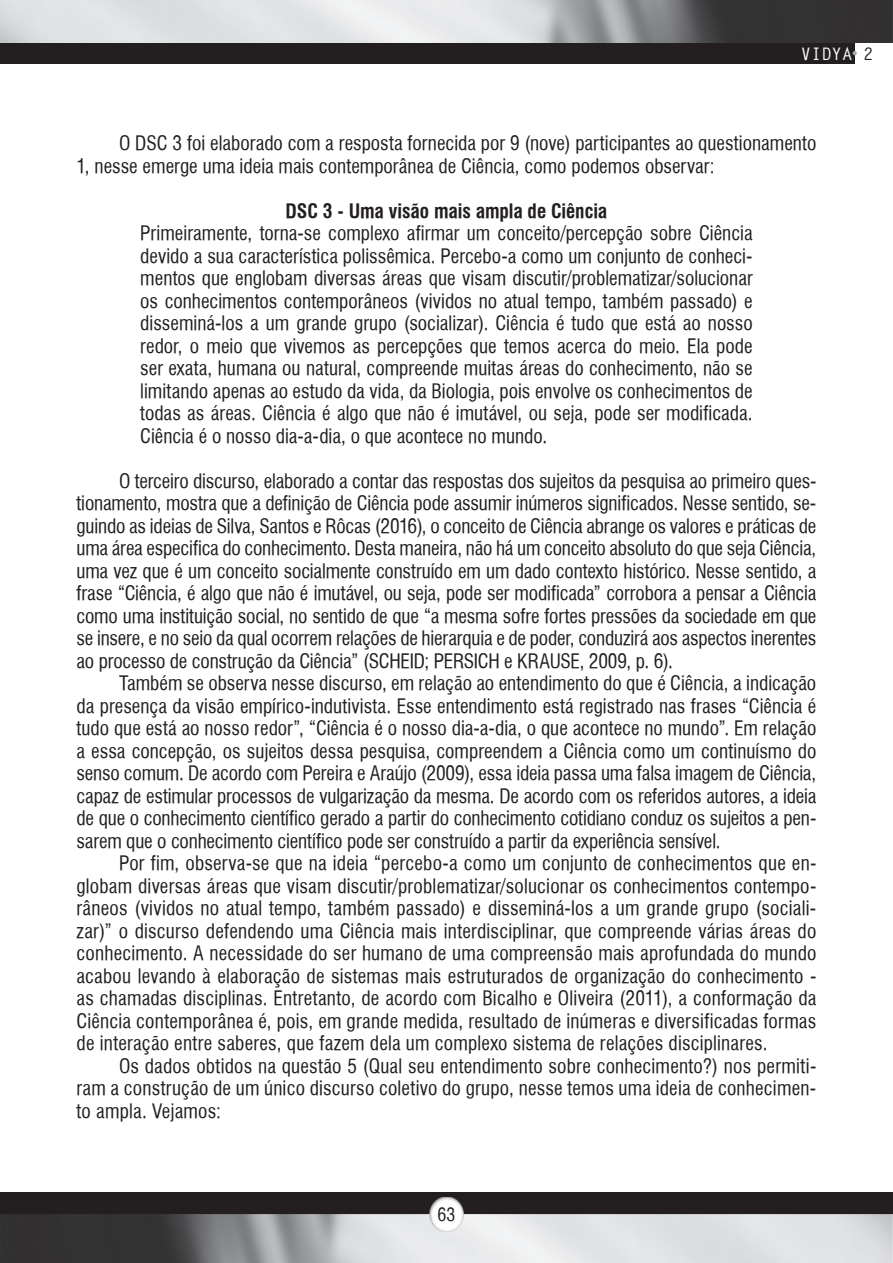
<style>
.page{position:relative;width:893px;height:1263px;background:#fff}
.page>*{position:absolute;margin:0;border:0;box-sizing:border-box;transform-origin:0 0}
.t1{font:19.5px/22.5px "Halvett Condensed";color:#231f20;text-align:justify}
.t2{font:700 condensed 19.5px "Halvett";letter-spacing:-.005em;color:#231f20}
.t3{font:18px "Halvett Condensed";color:#231f20}
.t4{font:700 17.25px "Letter Gothic Std";color:#fff}
.s1{color:#231f20}
</style>
<div class="page">
<div style="left:0;top:0;width:855px;height:64px;background:#231f20"></div>
<img style="left:0;top:0;width:893px;height:43px">
<svg style="left:853px;top:51px;width:4px;height:4px"></svg>
<div style="left:0;top:1193px;width:893px;height:70px;background:#231f20"></div>
<img style="left:0;top:1214px;width:893px;height:49px">
<img style="left:429px;top:1197px;width:34px;height:34px">
<p class="t4" style="left:801px;top:43px;width:74px">VIDYA <span class="s1">2</span></p>
<p class="t1" style="left:77px;top:132px;width:741px;text-indent:43px">O DSC 3 foi elaborado com a resposta fornecida por 9 (nove) participantes ao questionamento<br>1, nesse emerge uma ideia mais contemporânea de Ciência, como podemos observar:</p>
<p class="t2" style="left:286px;top:199px;width:323px">DSC 3 - Uma visão mais ampla de Ciência</p>
<p class="t1" style="left:140px;top:222px;width:614px">Primeiramente, torna-se complexo afirmar um conceito/percepção sobre Ciência devido a sua característica polissêmica. Percebo-a como um conjunto de conheci&shy;mentos que englobam diversas áreas que visam discutir/problematizar/solucionar os conhecimentos contemporâneos (vividos no atual tempo, também passado) e disseminá-los a um grande grupo (socializar). Ciência é tudo que está ao nosso redor, o meio que vivemos as percepções que temos acerca do meio. Ela pode ser exata, humana ou natural, compreende muitas áreas do conhecimento, não se limitando apenas ao estudo da vida, da Biologia, pois envolve os conhecimentos de todas as áreas. Ciência é algo que não é imutável, ou seja, pode ser modificada.<br>Ciência é o nosso dia-a-dia, o que acontece no mundo.</p>
<p class="t1" style="left:77px;top:469px;width:741px;text-indent:43px">O terceiro discurso, elaborado a contar das respostas dos sujeitos da pesquisa ao primeiro ques&shy;tionamento, mostra que a definição de Ciência pode assumir inúmeros significados. Nesse sentido, se&shy;guindo as ideias de Silva, Santos e Rôcas (2016), o conceito de Ciência abrange os valores e práticas de uma área especifica do conhecimento. Desta maneira, não há um conceito absoluto do que seja Ciência, uma vez que é um conceito socialmente construído em um dado contexto histórico. Nesse sentido, a frase “Ciência, é algo que não é imutável, ou seja, pode ser modificada” corrobora a pensar a Ciência como uma instituição social, no sentido de que “a mesma sofre fortes pressões da sociedade em que se insere, e no seio da qual ocorrem relações de hierarquia e de poder, conduzirá aos aspectos inerentes ao processo de construção da Ciência” (SCHEID; PERSICH e KRAUSE, 2009, p. 6).</p>
<p class="t1" style="left:77px;top:672px;width:741px;text-indent:43px">Também se observa nesse discurso, em relação ao entendimento do que é Ciência, a indicação da presença da visão empírico-indutivista. Esse entendimento está registrado nas frases “Ciência é tudo que está ao nosso redor”, “Ciência é o nosso dia-a-dia, o que acontece no mundo”. Em relação a essa concepção, os sujeitos dessa pesquisa, compreendem a Ciência como um continuísmo do senso comum. De acordo com Pereira e Araújo (2009), essa ideia passa uma falsa imagem de Ciência, capaz de estimular processos de vulgarização da mesma. De acordo com os referidos autores, a ideia de que o conhecimento científico gerado a partir do conhecimento cotidiano conduz os sujeitos a pen&shy;sarem que o conhecimento científico pode ser construído a partir da experiência sensível.</p>
<p class="t1" style="left:77px;top:852px;width:741px;text-indent:43px">Por fim, observa-se que na ideia “percebo-a como um conjunto de conhecimentos que en&shy;globam diversas áreas que visam discutir/problematizar/solucionar os conhecimentos contempo&shy;râneos (vividos no atual tempo, também passado) e disseminá-los a um grande grupo (sociali&shy;zar)” o discurso defendendo uma Ciência mais interdisciplinar, que compreende várias áreas do conhecimento. A necessidade do ser humano de uma compreensão mais aprofundada do mundo acabou levando à elaboração de sistemas mais estruturados de organização do conhecimento - as chamadas disciplinas. Entretanto, de acordo com Bicalho e Oliveira (2011), a conformação da Ciência contemporânea é, pois, em grande medida, resultado de inúmeras e diversificadas formas de interação entre saberes, que fazem dela um complexo sistema de relações disciplinares.</p>
<p class="t1" style="left:77px;top:1054px;width:741px;text-indent:43px">Os dados obtidos na questão 5 (Qual seu entendimento sobre conhecimento?) nos permiti&shy;ram a construção de um único discurso coletivo do grupo, nesse temos uma ideia de conhecimen&shy;to ampla. Vejamos:</p>
<p class="t3" style="left:438px;top:1204px;width:19px">63</p>
</div>
